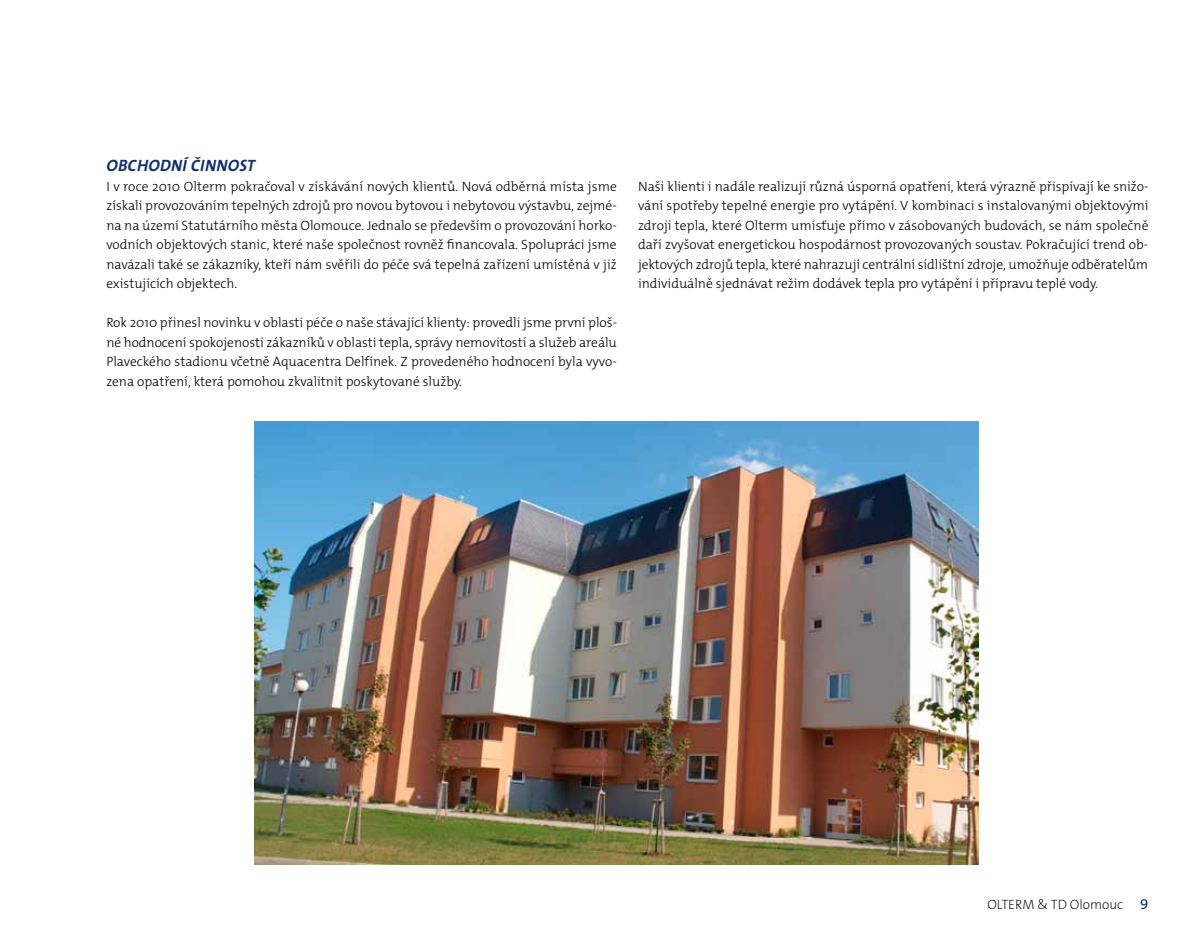
<style>
.page{position:relative;width:1191px;height:936px;background:#fff}
.page>*{position:absolute;margin:0;border:0;box-sizing:border-box;transform-origin:0 0}
.t1{font:16.5px "The Mix HP7 Bld IT";letter-spacing:.015em;color:#11306e}
.t2{font:13.5px/19.5px "The Mix HP3 Lig";color:#000;text-align:justify}
.t3{font:200 13.5px "The Sans OT2";color:#000}
.s1{font-family:"The Sans OT5 Plain";font-weight:400;font-size:15px;color:#11306e}
</style>
<div class="page">
<img style="left:255px;top:421px;width:723px;height:443px">
<p class="t1" style="left:106px;top:155px;width:150px">OBCHODNÍ ČINNOST</p>
<p class="t2" style="left:106px;top:176px;width:512px">I v roce 2010 Olterm pokračoval v získávání nových klientů. Nová odběrná místa jsme získali provozováním tepelných zdrojů pro novou bytovou i nebytovou výstavbu, zejmé&shy;na na území Statutárního města Olomouce. Jednalo se především o provozování horko&shy;vodních objektových stanic, které naše společnost rovněž financovala. Spolupráci jsme navázali také se zákazníky, kteří nám svěřili do péče svá tepelná zařízení umístěná v již existujících objektech.</p>
<p class="t2" style="left:106px;top:313px;width:512px">Rok 2010 přinesl novinku v oblasti péče o naše stávající klienty: provedli jsme první ploš&shy;né hodnocení spokojenosti zákazníků v oblasti tepla, správy nemovitostí a služeb areálu Plaveckého stadionu včetně Aquacentra Delfínek. Z provedeného hodnocení byla vyvo&shy;zena opatření, která pomohou zkvalitnit poskytované služby.</p>
<p class="t2" style="left:638px;top:176px;width:512px">Naši klienti i nadále realizují různá úsporná opatření, která výrazně přispívají ke snižo&shy;vání spotřeby tepelné energie pro vytápění. V kombinaci s instalovanými objektovými zdroji tepla, které Olterm umísťuje přímo v zásobovaných budovách, se nám společně daří zvyšovat energetickou hospodárnost provozovaných soustav. Pokračující trend ob&shy;jektových zdrojů tepla, které nahrazují centrální sídlištní zdroje, umožňuje odběratelům individuálně sjednávat režim dodávek tepla pro vytápění i přípravu teplé vody.</p>
<p class="t3" style="left:987px;top:895px;width:8px">OLTER</p>
<p class="t3" style="left:1022px;top:895px;width:127px">M &amp; TD Olomouc <span class="s1">9</span></p>
</div>
